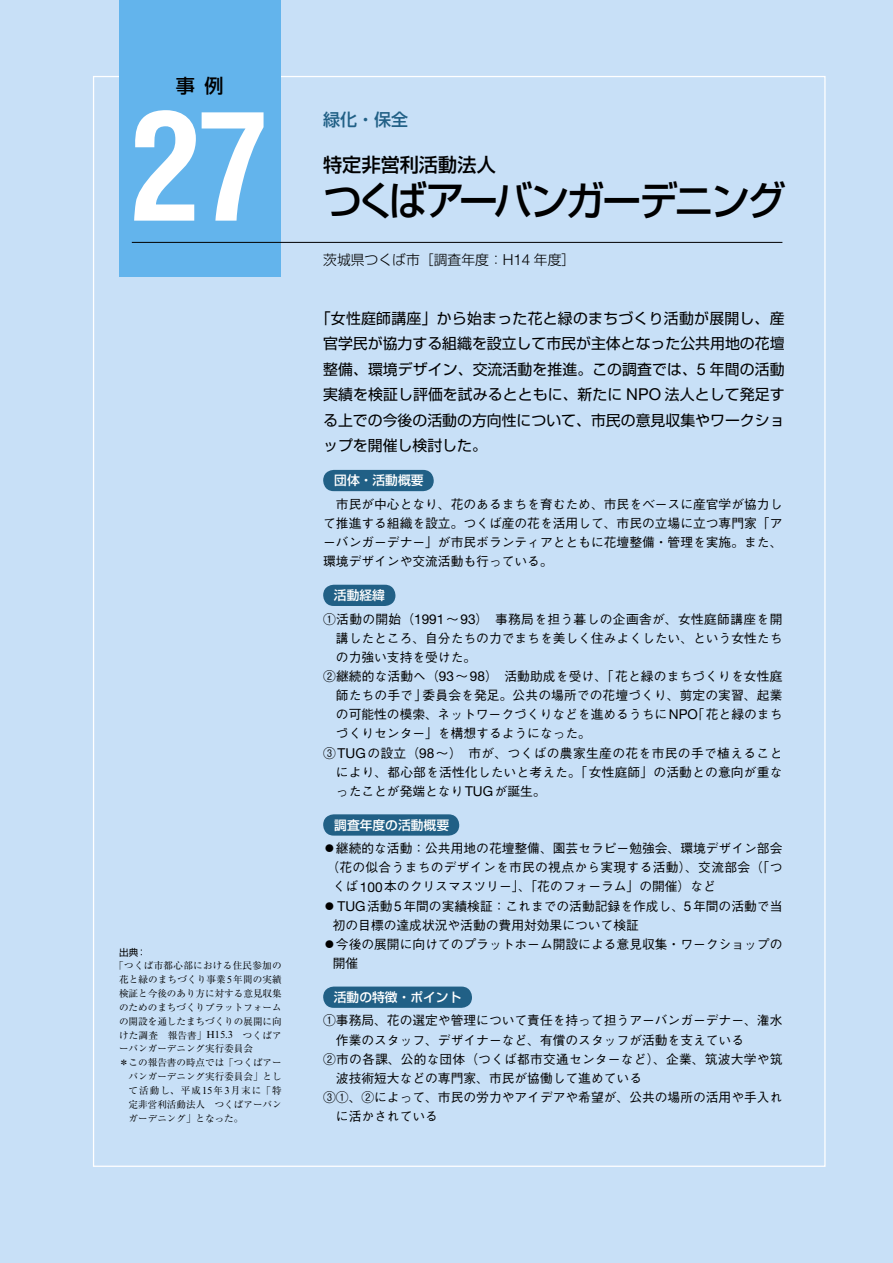
<style>
.page{position:relative;width:893px;height:1263px;background:#c8e0f7}
.page>*{position:absolute;margin:0;border:0;box-sizing:border-box;transform-origin:0 0}
.t1{font:700 condensed 146.7px "Helvetica LT Std";color:#fff}
.t2{font:500 40.35px "Shin Go Pro";letter-spacing:-.075em;color:#000;scale:.96 1}
.t3{font:500 19.2px "Shin Go Pro";color:#000}
.t4{font:500 16.95px "Shin Go Pro";color:#216086}
.t5{font:14.85px/25.5px "Shin Go Pro";color:#000;text-align:justify}
.t6{font:300 13.8px "Shin Go Pro";color:#000}
.t7{font:500 12.75px/19.2px "Gothic BBB Pro";color:#000}
.t8{font:500 12.75px "Gothic BBB Pro";letter-spacing:.025em;color:#000}
.t9{font:500 12.75px "Shin Go Pro";color:#fff}
.t10{font:9.6px/13.8px "Ryumin Pro";color:#000;text-align:justify}
.t11{font:9.6px "Shin Go Pro";color:#000}
.s1{font-family:"Times New Roman MT Std";font-size:10.2px}
.s2{font-family:"Helvetica Neue LT Std";font-size:15.15px}
.s3{font-family:"Helvetica Neue LT Std";font-size:16.35px}
.s4{font-family:"Helvetica Neue LT Std";font-weight:400;font-size:13.65px}
</style>
<div class="page">
<div style="left:119px;top:0;width:162px;height:276px;background:#63b4ec"></div>
<hr style="left:132px;top:242px;width:650px;height:1px;background:#000">
<svg style="left:323px;top:986px;width:149px;height:22px;background:#2b678c"></svg>
<svg style="left:323px;top:814px;width:136px;height:22px;background:#2b688d"></svg>
<svg style="left:323px;top:585px;width:72px;height:21px;background:#2a678c"></svg>
<div style="left:323px;top:470px;width:111px;height:21px;background:#216086"></div>
<p class="t3" style="left:176px;top:70px;width:49px">事　例</p>
<p class="t1" style="left:129px;top:75px;width:142px">27</p>
<p class="t11" style="left:119px;top:944px;width:29px">出典：</p>
<p class="t10" style="left:119px;top:958px;width:164px;text-indent:-5px">「つくば市都心部における住民参加の花と緑のまちづくり事業<span class="s1">5</span>年間の実績検証と今後のあり方に対する意見収集のためのまちづくりプラットフォームの開設を通したまちづくりの展開に向けた調査　報告書」<span class="s1">H15.3</span> つくばアーバンガーデニング実行委員会</p>
<p class="t10" style="left:129px;top:1055px;width:155px;text-indent:-10px">＊この報告書の時点では「つくばアーバンガーデニング実行委員会」として活動し、平成<span class="s1">15</span>年<span class="s1">3</span>月末に「特定非営利活動法人　つくばアーバンガーデニング」となった。</p>
<p class="t4" style="left:323px;top:105px;width:87px">緑化・保全</p>
<p class="t3" style="left:323px;top:149px;width:174px">特定非営利活動法人</p>
<p class="t2" style="left:323px;top:168px;width:484px">つくばアーバンガーデニング</p>
<p class="t6" style="left:323px;top:249px;width:254px">茨城県つくば市［調査年度：<span class="s2">H14</span> 年度］</p>
<p class="t5" style="left:323px;top:303px;width:463px;text-indent:-7px">「女性庭師講座」から始まった花と緑のまちづくり活動が展開し、産官学民が協力する組織を設立して市民が主体となった公共用地の花壇整備、環境デザイン、交流活動を推進。この調査では、<span class="s3">5</span> 年間の活動実績を検証し評価を試みるとともに、新たに <span class="s3">NPO</span> 法人として発足する上での今後の活動の方向性について、市民の意見収集やワークショップを開催し検討した。</p>
<p class="t9" style="left:334px;top:470px;width:91px">団体・活動概要</p>
<p class="t7" style="left:323px;top:493px;width:461px;text-align:justify">　市民が中心となり、花のあるまちを育むため、市民をベースに産官学が協力して推進する組織を設立。つくば産の花を活用して、市民の立場に立つ専門家「アーバンガーデナー」が市民ボランティアとともに花壇整備・管理を実施。また、環境デザインや交流活動も行っている。</p>
<p class="t9" style="left:334px;top:585px;width:53px">活動経緯</p>
<p class="t7" style="left:336px;top:608px;width:448px;text-align:justify;text-indent:-13px">①活動の開始（<span class="s4">1991</span>～<span class="s4">93</span>）　事務局を担う暮しの企画舎が、女性庭師講座を開講したところ、自分たちの力でまちを美しく住みよくしたい、という女性たちの力強い支持を受けた。</p>
<p class="t7" style="left:336px;top:665px;width:448px;text-align:justify;text-indent:-13px">②継続的な活動へ（<span class="s4">93</span>～<span class="s4">98</span>）　活動助成を受け、｢花と緑のまちづくりを女性庭師たちの手で｣委員会を発足。公共の場所での花壇づくり、剪定の実習、起業の可能性の模索、ネットワークづくりなどを進めるうちに<span class="s4">NPO</span>｢花と緑のまちづくりセンター」を構想するようになった。</p>
<p class="t7" style="left:336px;top:741px;width:448px;text-align:justify;text-indent:-13px">③<span class="s4">TUG</span>の設立（<span class="s4">98</span>～）　市が、つくばの農家生産の花を市民の手で植えることにより、都心部を活性化したいと考えた。｢女性庭師」の活動との意向が重なったことが発端となり<span class="s4">TUG</span>が誕生。</p>
<p class="t9" style="left:334px;top:814px;width:116px">調査年度の活動概要</p>
<p class="t7" style="left:323px;top:837px;width:461px">●継続的な活動：公共用地の花壇整備、園芸セラピー勉強会、環境デザイン部会</p>
<p class="t8" style="left:326px;top:857px;width:458px">（花の似合うまちのデザインを市民の視点から実現する活動）、交流部会（「つ</p>
<p class="t7" style="left:333px;top:875px;width:385px">くば<span class="s4">100</span>本のクリスマスツリー」、「花のフォーラム」の開催）など</p>
<p class="t7" style="left:333px;top:895px;width:451px;text-indent:-10px">●<span class="s4">TUG</span>活動<span class="s4">5</span>年間の実績検証：これまでの活動記録を作成し、<span class="s4">5</span>年間の活動で当初の目標の達成状況や活動の費用対効果について検証</p>
<p class="t7" style="left:333px;top:933px;width:451px;text-indent:-10px">●今後の展開に向けてのプラットホーム開設による意見収集・ワークショップの開催</p>
<p class="t9" style="left:334px;top:987px;width:129px">活動の特徴・ポイント</p>
<p class="t7" style="left:336px;top:1009px;width:448px;text-indent:-13px">①事務局、花の選定や管理について責任を持って担うアーバンガーデナー、潅水作業のスタッフ、デザイナーなど、有償のスタッフが活動を支えている</p>
<p class="t7" style="left:336px;top:1048px;width:448px;text-indent:-13px">②市の各課、公的な団体（つくば都市交通センターなど）、企業、筑波大学や筑波技術短大などの専門家、市民が協働して進めている</p>
<p class="t7" style="left:336px;top:1086px;width:448px;text-indent:-13px">③①、②によって、市民の労力やアイデアや希望が、公共の場所の活用や手入れに活かされている</p>
</div>
